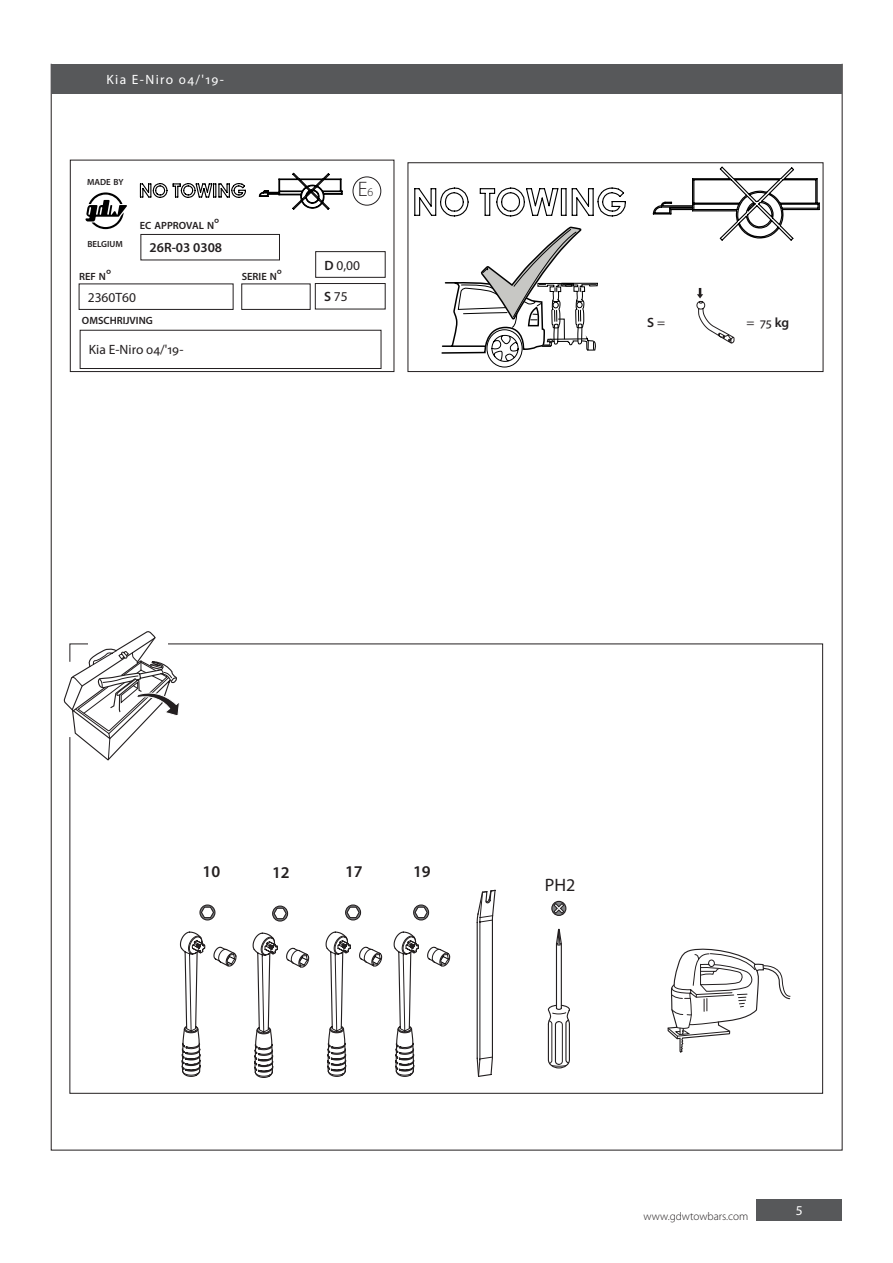
<style>
.page{position:relative;width:893px;height:1263px;background:#fff}
.page>*{position:absolute;margin:0;border:0;box-sizing:border-box;transform-origin:0 0}
.t1{font:300 21px "Myriad Pro";color:#231f20}
.t2{font:18px "Myriad Pro";color:#231f20}
.t3{font:600 16.5px "Myriad Pro";color:#231f20}
.t4{font:13.5px "Myriad Pro";color:#231f20}
.Tussentitel_Links{font:13.5px "Myriad Pro";letter-spacing:.1em;color:#fff}
.t5{font:600 13.5px "Myriad Pro";color:#231f20}
.t6{font:13.5px "Myriad Pro";color:#fff}
.t7{font:300 11.25px "Myriad Pro";color:#231f20}
.t8{font:600 10.5px "Myriad Pro";color:#231f20}
.t9{font:600 8.85px "Myriad Pro";color:#231f20}
.s1{font-size:15px}
.s2{font-size:12px}
.s3{font-weight:600}
.s4{font-weight:400}
</style>
<div class="page">
<div style="left:757px;top:1199px;width:85px;height:21px;background:#57585a"></div>
<svg style="left:69px;top:643px;width:754px;height:451px"></svg>
<svg style="left:64px;top:631px;width:116px;height:130px"></svg>
<div style="left:51px;top:64px;width:791px;height:30px;background:#57585a"></div>
<div style="left:413px;top:904px;width:16px;height:16px;border:1px solid #231f20;border-radius:50%"></div>
<svg style="left:393px;top:931px;width:58px;height:146px"></svg>
<svg style="left:414px;top:906px;width:14px;height:13px"></svg>
<div style="left:345px;top:904px;width:16px;height:16px;border:1px solid #231f20;border-radius:50%"></div>
<svg style="left:325px;top:931px;width:58px;height:146px"></svg>
<svg style="left:346px;top:906px;width:14px;height:13px"></svg>
<svg style="left:476px;top:889px;width:20px;height:188px"></svg>
<div style="left:199px;top:904px;width:16px;height:16px;border:1px solid #231f20;border-radius:50%"></div>
<svg style="left:179px;top:931px;width:58px;height:146px"></svg>
<svg style="left:200px;top:906px;width:15px;height:13px"></svg>
<svg style="left:667px;top:947px;width:124px;height:107px"></svg>
<div style="left:272px;top:905px;width:16px;height:16px;border:1px solid #231f20;border-radius:50%"></div>
<svg style="left:252px;top:932px;width:58px;height:146px"></svg>
<svg style="left:273px;top:907px;width:14px;height:13px"></svg>
<div style="left:80px;top:330px;width:301px;height:39px;border:1px solid #231f20"></div>
<div style="left:70px;top:160px;width:324px;height:212px;border:1px solid #231f20"></div>
<svg style="left:85px;top:192px;width:42px;height:37px"></svg>
<svg style="left:414px;top:166px;width:406px;height:207px"></svg>
<div style="left:315px;top:251px;width:70px;height:26px;border:1px solid #231f20"></div>
<div style="left:141px;top:234px;width:139px;height:26px;border:1px solid #231f20"></div>
<div style="left:315px;top:283px;width:70px;height:26px;border:1px solid #231f20"></div>
<div style="left:242px;top:284px;width:68px;height:26px;border:1px solid #231f20"></div>
<div style="left:79px;top:284px;width:154px;height:26px;border:1px solid #231f20"></div>
<div style="left:353px;top:177px;width:28px;height:28px;border:1px solid #231f20;border-radius:50%"></div>
<svg style="left:139px;top:172px;width:204px;height:38px"></svg>
<div style="left:551px;top:901px;width:15px;height:15px;border:1px solid #231f20;border-radius:50%"></div>
<svg style="left:553px;top:902px;width:12px;height:12px"></svg>
<svg style="left:547px;top:928px;width:23px;height:141px"></svg>
<p class="Tussentitel_Links" style="left:106px;top:71px;width:119px">Kia E-Niro 04/'19-</p>
<p class="t9" style="left:87px;top:177px;width:38px">MADE BY</p>
<p class="t9" style="left:88px;top:239px;width:37px">BELGIUM</p>
<p class="t8" style="left:140px;top:218px;width:81px">EC APPROVAL N<span class="s1">°</span></p>
<p class="t5" style="left:150px;top:239px;width:74px">26R-03 0308</p>
<p class="t8" style="left:79px;top:270px;width:34px">REF N<span class="s1">°</span></p>
<p class="t8" style="left:242px;top:270px;width:42px">SERIE N<span class="s1">°</span></p>
<p class="t1" style="left:358px;top:176px;width:17px">E<span class="s2">6</span></p>
<p class="t4" style="left:324px;top:257px;width:37px"><span class="s3">D</span> 0,00</p>
<p class="t4" style="left:88px;top:289px;width:50px">2360T60</p>
<p class="t4" style="left:324px;top:288px;width:25px"><span class="s3">S</span> 75</p>
<p class="t8" style="left:82px;top:313px;width:72px">OMSCHRIJVING</p>
<p class="t5" style="left:647px;top:313px;width:19px">S <span class="s4">=</span></p>
<p class="t4" style="left:746px;top:314px;width:44px">= 75 <span class="s3">kg</span></p>
<p class="t4" style="left:89px;top:342px;width:96px">Kia E-Niro 04/'19-</p>
<p class="t3" style="left:203px;top:861px;width:19px">10</p>
<p class="t3" style="left:272px;top:862px;width:19px">12</p>
<p class="t3" style="left:345px;top:861px;width:19px">17</p>
<p class="t3" style="left:413px;top:861px;width:19px">19</p>
<h2 class="t2" style="left:545px;top:874px;width:32px">PH2</h2>
<p class="t7" style="left:644px;top:1210px;width:106px">www.gdwtowbars.com</p>
<p class="t6" style="left:796px;top:1202px;width:8px">5</p>
</div>
